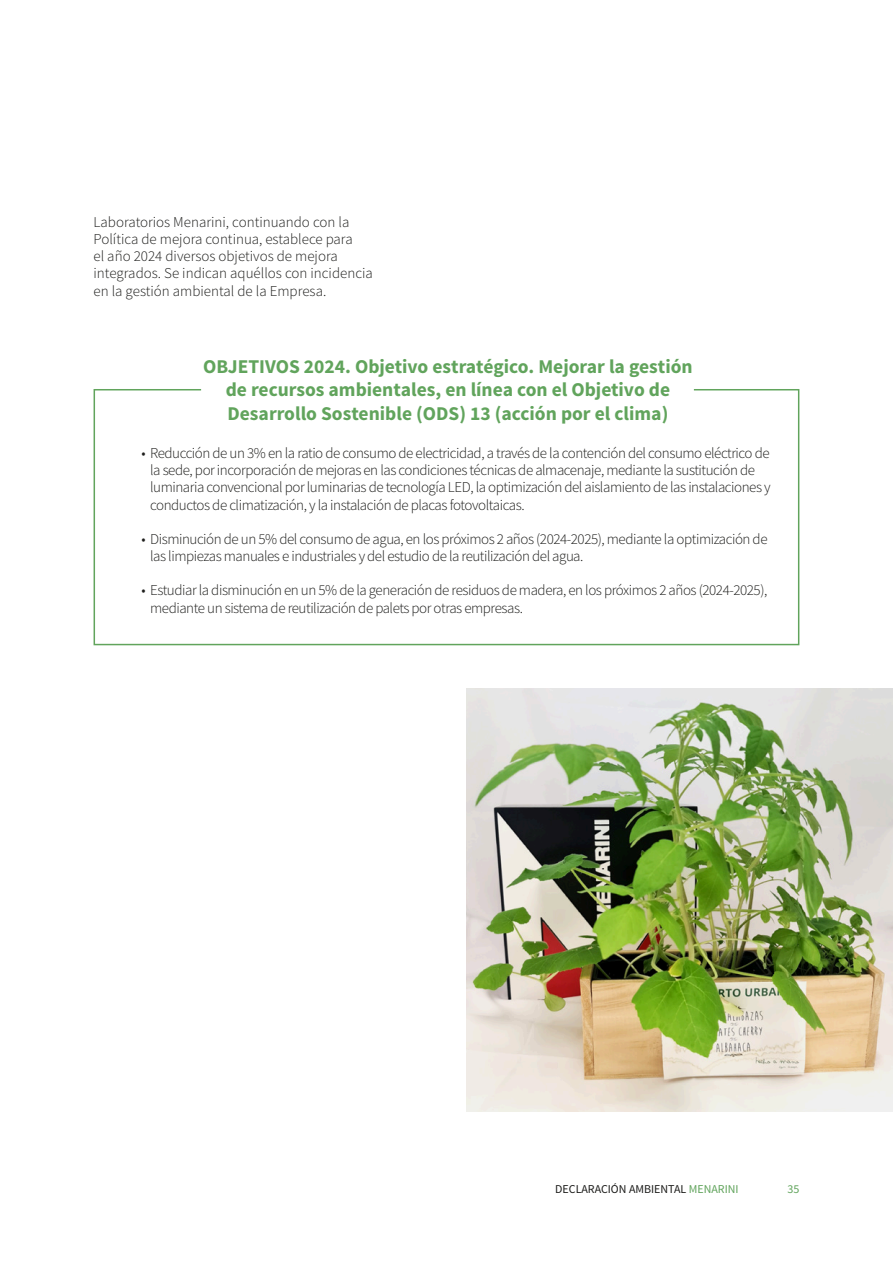
<style>
.page{position:relative;width:893px;height:1263px;background:#fff}
.page>*{position:absolute;margin:0;border:0;box-sizing:border-box;transform-origin:0 0}
.t1{font:700 19.5px/23.4px "Source Sans Pro";color:#61a45c;text-align:center}
.t2{font:15px/17.2px "Source Sans Variable";letter-spacing:-.03em;color:#1d1d1b}
.t3{font:15px/17.2px "Source Sans Variable";color:#1d1d1b}
.t4{font:12px "Source Sans Pro";color:#1d1d1b}
.t5{font:12px "Source Sans Pro";color:#61a45c}
.s1{color:#61a45c}
</style>
<div class="page">
<svg style="left:93px;top:389px;width:707px;height:257px"></svg>
<img style="left:467px;top:689px;width:426px;height:422px">
<p class="t3" style="left:94px;top:213px;width:281px">Laboratorios Menarini, continuando con la Política de mejora continua, establece para<br>el año 2024 diversos objetivos de mejora integrados. Se indican aquéllos con incidencia en la gestión ambiental de la Empresa.</p>
<h1 class="t1" style="left:203px;top:355px;width:491px">OBJETIVOS 2024. Objetivo estratégico. Mejorar la gestión de recursos ambientales, en línea con el Objetivo de<br>Desarrollo Sostenible (ODS) 13 (acción por el clima)</h1>
<p class="t2" style="left:150px;top:444px;width:622px;text-indent:-9px">• Reducción de un 3% en la ratio de consumo de electricidad, a través de la contención del consumo eléctrico de la sede, por incorporación de mejoras en las condiciones técnicas de almacenaje, mediante la sustitución de luminaria convencional por luminarias de tecnología LED, la optimización del aislamiento de las instalaciones y conductos de climatización, y la instalación de placas fotovoltaicas.</p>
<p class="t2" style="left:150px;top:530px;width:619px;text-indent:-9px">• Disminución de un 5% del consumo de agua, en los próximos 2 años (2024-2025), mediante la optimización de las limpiezas manuales e industriales y del estudio de la reutilización del agua.</p>
<p class="t2" style="left:150px;top:582px;width:619px;text-indent:-9px">• Estudiar la disminución en un 5% de la generación de residuos de madera, en los próximos 2 años (2024-2025), mediante un sistema de reutilización de palets por otras empresas.</p>
<p class="t4" style="left:555px;top:1181px;width:185px">DECLARACIÓN AMBIENTAL <span class="s1">MENARINI</span></p>
<p class="t5" style="left:787px;top:1182px;width:13px">35</p>
</div>
